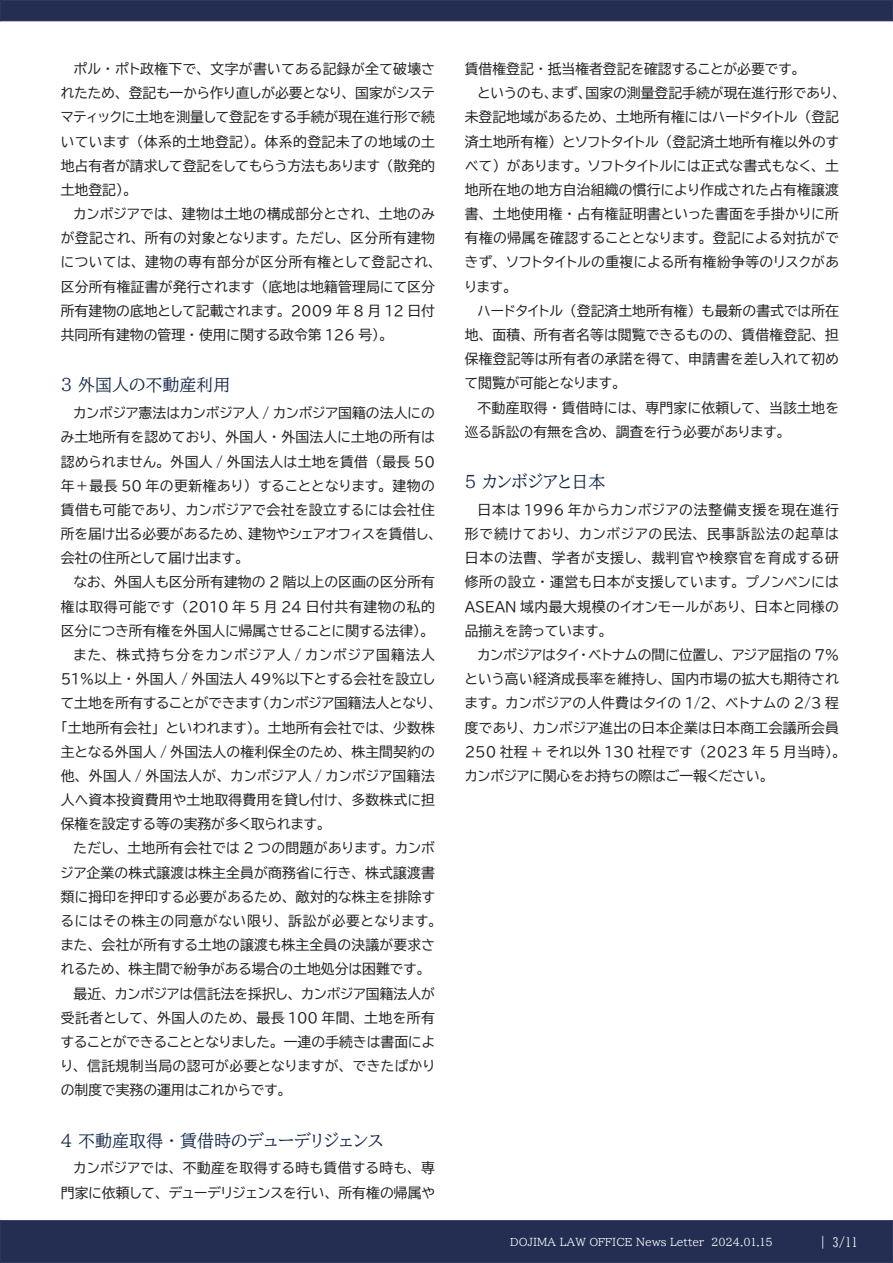
<style>
.page{position:relative;width:893px;height:1263px;background:#fff}
.page>*{position:absolute;margin:0;border:0;box-sizing:border-box;transform-origin:0 0}
.t1{font:16.95px "BIZ UDP Mincho Medium";color:#122647}
.t2{font:13.8px/24.2px "BIZ UDP Gothic";letter-spacing:.01em;color:#231f20;text-align:justify}
.t3{font:13.8px "BIZ UDP Gothic";letter-spacing:.035em;color:#231f20}
.t4{font:13.8px "BIZ UDP Gothic";letter-spacing:.03em;color:#231f20}
.t5{font:13.8px "BIZ UDP Gothic";letter-spacing:.045em;color:#231f20}
.t6{font:13.8px "BIZ UDP Gothic";letter-spacing:.05em;color:#231f20}
.t7{font:13.8px "BIZ UDP Gothic";letter-spacing:.09em;color:#231f20}
.t8{font:12.75px "BIZ UD Mincho Medium";color:#fff}
.t9{font:10.65px "BIZ UDP Mincho Medium";color:#fff}
</style>
<div class="page">
<div style="left:0;top:1220px;width:893px;height:43px;background:#232e52;border:1px solid #232e52"></div>
<div style="left:0;top:0;width:893px;height:21px;background:#232e52;border:1px solid #232e52"></div>
<p class="t2" style="left:61px;top:57px;width:376px;text-indent:13px">ポル・ポト政権下で、文字が書いてある記録が全て破壊されたため、登記も一から作り直しが必要となり、国家がシステマティックに土地を測量して登記をする手続が現在進行形で続いています（体系的土地登記）。体系的登記未了の地域の土地占有者が請求して登記をしてもらう方法もあります（散発的土地登記）。</p>
<p class="t2" style="left:61px;top:202px;width:377px;text-indent:13px">カンボジアでは、建物は土地の構成部分とされ、土地のみが登記され、所有の対象となります。ただし、区分所有建物については、建物の専有部分が区分所有権として登記され、区分所有権証書が発行されます（底地は地籍管理局にて区分所有建物の底地として記載されます。 2009 年 8 月 12 日付共同所有建物の管理・使用に関する政令第 126 号）。</p>
<p class="t1" style="left:61px;top:376px;width:171px">３ 外国人の不動産利用</p>
<p class="t2" style="left:61px;top:401px;width:377px;text-indent:13px">カンボジア憲法はカンボジア人 / カンボジア国籍の法人にのみ土地所有を認めており、外国人・外国法人に土地の所有は認められません。外国人 / 外国法人は土地を賃借（最長 50年＋最長 50 年の更新権あり）することとなります。建物の賃借も可能であり、カンボジアで会社を設立するには会社住所を届け出る必要があるため、建物やシェアオフィスを賃借し、会社の住所として届け出ます。</p>
<p class="t2" style="left:74px;top:570px;width:363px">なお、外国人も区分所有建物の 2 階以上の区画の区分所有</p>
<p class="t5" style="left:61px;top:599px;width:376px">権は取得可能です（2010 年 5 月 24 日付共有建物の私的</p>
<p class="t2" style="left:61px;top:618px;width:369px">区分につき所有権を外国人に帰属させることに関する法律）。</p>
<p class="t7" style="left:74px;top:648px;width:363px">また、株式持ち分をカンボジア人 / カンボジア国籍法人</p>
<p class="t2" style="left:61px;top:667px;width:376px">51％以上・外国人 / 外国法人 49％以下とする会社を設立し</p>
<p class="t2" style="left:61px;top:691px;width:377px">て土地を所有することができます（カンボジア国籍法人となり、</p>
<p class="t2" style="left:61px;top:715px;width:376px">「土地所有会社」といわれます）。土地所有会社では、少数株</p>
<p class="t2" style="left:61px;top:739px;width:376px">主となる外国人 / 外国法人の権利保全のため、株主間契約の</p>
<p class="t3" style="left:61px;top:769px;width:376px">他、外国人 / 外国法人が、カンボジア人 / カンボジア国籍法</p>
<p class="t2" style="left:61px;top:788px;width:376px">人へ資本投資費用や土地取得費用を貸し付け、多数株式に担</p>
<p class="t2" style="left:61px;top:812px;width:266px">保権を設定する等の実務が多く取られます。</p>
<p class="t2" style="left:74px;top:836px;width:363px">ただし、土地所有会社では 2 つの問題があります。カンボ</p>
<p class="t2" style="left:61px;top:860px;width:376px">ジア企業の株式譲渡は株主全員が商務省に行き、株式譲渡書</p>
<p class="t2" style="left:61px;top:884px;width:376px">類に拇印を押印する必要があるため、敵対的な株主を排除す</p>
<p class="t6" style="left:61px;top:914px;width:377px">るにはその株主の同意がない限り、訴訟が必要となります。</p>
<p class="t2" style="left:61px;top:933px;width:376px">また、会社が所有する土地の譲渡も株主全員の決議が要求さ</p>
<p class="t2" style="left:61px;top:957px;width:365px">れるため、株主間で紛争がある場合の土地処分は困難です。</p>
<p class="t2" style="left:74px;top:981px;width:363px">最近、カンボジアは信託法を採択し、カンボジア国籍法人が</p>
<p class="t3" style="left:61px;top:1011px;width:376px">受託者として、外国人のため、最長 100 年間、土地を所有</p>
<p class="t2" style="left:61px;top:1030px;width:376px">することができることとなりました。一連の手続きは書面によ</p>
<p class="t4" style="left:61px;top:1059px;width:376px">り、信託規制当局の認可が必要となりますが、できたばかり</p>
<p class="t2" style="left:61px;top:1078px;width:226px">の制度で実務の運用はこれからです。</p>
<p class="t1" style="left:61px;top:1131px;width:324px">４ 不動産取得・賃借時のデューデリジェンス</p>
<p class="t2" style="left:61px;top:1156px;width:376px;text-align:right">カンボジアでは、不動産を取得する時も賃借する時も、専門家に依頼して、デューデリジェンスを行い、所有権の帰属や</p>
<p class="t2" style="left:465px;top:57px;width:337px">賃借権登記・抵当権者登記を確認することが必要です。</p>
<p class="t2" style="left:477px;top:81px;width:364px">というのも、まず、国家の測量登記手続が現在進行形であり、</p>
<p class="t2" style="left:465px;top:105px;width:376px">未登記地域があるため、土地所有権にはハードタイトル（登記</p>
<p class="t2" style="left:465px;top:129px;width:376px">済土地所有権）とソフトタイトル（登記済土地所有権以外のす</p>
<p class="t2" style="left:465px;top:153px;width:376px">べて）があります。ソフトタイトルには正式な書式もなく、土</p>
<p class="t2" style="left:465px;top:178px;width:376px">地所在地の地方自治組織の慣行により作成された占有権譲渡</p>
<p class="t2" style="left:465px;top:202px;width:376px">書、土地使用権・占有権証明書といった書面を手掛かりに所</p>
<p class="t4" style="left:465px;top:231px;width:376px">有権の帰属を確認することとなります。登記による対抗がで</p>
<p class="t2" style="left:465px;top:250px;width:376px">きず、ソフトタイトルの重複による所有権紛争等のリスクがあ</p>
<p class="t2" style="left:465px;top:274px;width:48px">ります。</p>
<p class="t2" style="left:477px;top:298px;width:363px">ハードタイトル（登記済土地所有権）も最新の書式では所在</p>
<p class="t2" style="left:465px;top:323px;width:376px">地、面積、所有者名等は閲覧できるものの、賃借権登記、担</p>
<p class="t2" style="left:465px;top:347px;width:376px">保権登記等は所有者の承諾を得て、申請書を差し入れて初め</p>
<p class="t2" style="left:465px;top:371px;width:157px">て閲覧が可能となります。</p>
<p class="t2" style="left:477px;top:395px;width:363px">不動産取得・賃借時には、専門家に依頼して、当該土地を</p>
<p class="t2" style="left:465px;top:419px;width:322px">巡る訴訟の有無を含め、調査を行う必要があります。</p>
<p class="t1" style="left:465px;top:473px;width:142px">５ カンボジアと日本</p>
<p class="t2" style="left:465px;top:498px;width:376px;text-indent:13px">日本は 1996 年からカンボジアの法整備支援を現在進行形で続けており、カンボジアの民法、民事訴訟法の起草は日本の法曹、学者が支援し、裁判官や検察官を育成する研修所の設立・運営も日本が支援しています。プノンペンにはASEAN 域内最大規模のイオンモールがあり、日本と同様の品揃えを誇っています。</p>
<p class="t2" style="left:465px;top:643px;width:377px;text-indent:13px">カンボジアはタイ・ベトナムの間に位置し、アジア屈指の 7％という高い経済成長率を維持し、国内市場の拡大も期待されます。カンボジアの人件費はタイの 1/2、ベトナムの 2/3 程度であり、カンボジア進出の日本企業は日本商工会議所会員250 社程 + それ以外 130 社程です（2023 年 5 月当時）。カンボジアに関心をお持ちの際はご一報ください。</p>
<p class="t9" style="left:510px;top:1236px;width:264px">DOJIMA LAW OFFICE News Letter 2024.01.15</p>
<p class="t8" style="left:816px;top:1235px;width:43px">｜ 3/11</p>
</div>
